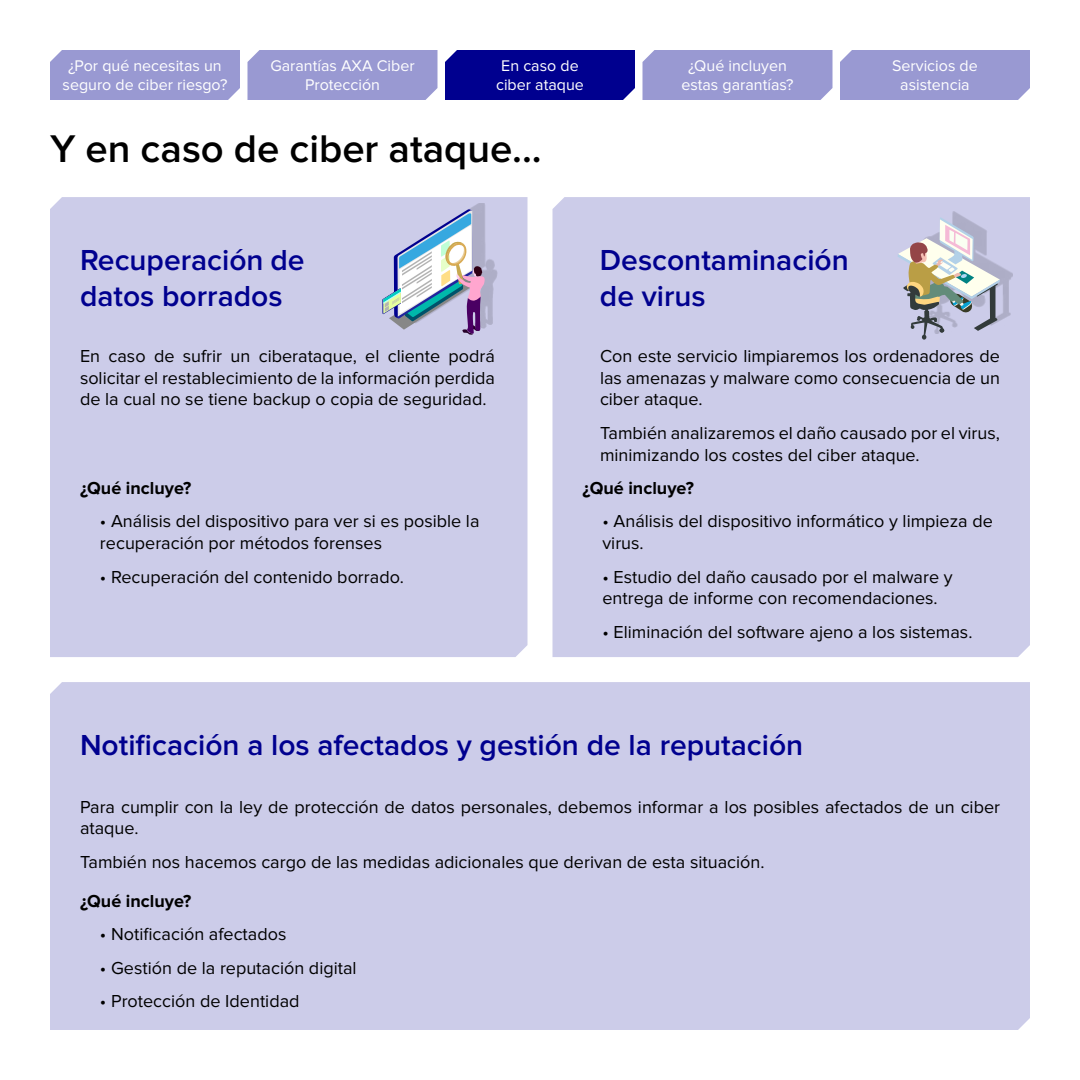
<style>
.page{position:relative;width:1080px;height:1080px;background:#fff}
.page>*{position:absolute;margin:0;border:0;box-sizing:border-box;transform-origin:0 0}
.t1{font:600 40px "Proxima Nova";color:#000}
.t2{font:600 30px/36px "Proxima Nova";color:#00008f}
.t3{font:18px/21.6px "Proxima Nova";color:#000}
.t4{font:700 18px "Proxima Nova";color:#000}
.t5{font:16px/19.2px "Proxima Nova";color:#fff;text-align:center}
</style>
<div class="page">
<div style="left:50px;top:682px;width:980px;height:348px;background:#cccce9"></div>
<div style="left:50px;top:197px;width:478px;height:460px;background:#cccce9"></div>
<div style="left:552px;top:197px;width:478px;height:460px;background:#cccce9"></div>
<div style="left:395px;top:203px;width:103px;height:126px;background:#000;opacity:.15"></div>
<svg style="left:382px;top:209px;width:103px;height:126px"></svg>
<div style="left:910px;top:211px;width:103px;height:123px;background:#000;opacity:.15"></div>
<svg style="left:898px;top:217px;width:102px;height:123px;background:#bcbcc4"></svg>
<div style="left:50px;top:50px;width:190px;height:50px;background:#9999d2"></div>
<div style="left:248px;top:50px;width:190px;height:50px;background:#9999d2"></div>
<div style="left:445px;top:50px;width:190px;height:50px;background:#00008f"></div>
<div style="left:642px;top:50px;width:190px;height:50px;background:#9999d2"></div>
<div style="left:840px;top:50px;width:190px;height:50px;background:#9999d2"></div>
<p class="t5" style="left:63px;top:57px;width:166px">¿Por qué necesitas un seguro de ciber riesgo?</p>
<p class="t5" style="left:270px;top:57px;width:146px">Garantías AXA Ciber<br>Protección</p>
<p class="t5" style="left:496px;top:57px;width:89px">En caso de ciber ataque</p>
<p class="t5" style="left:681px;top:57px;width:114px">¿Qué incluyen estas garantías?</p>
<p class="t5" style="left:892px;top:57px;width:87px">Servicios de asistencia</p>
<h1 class="t1" style="left:50px;top:130px;width:493px">Y en caso de ciber ataque...</h1>
<h2 class="t2" style="left:80px;top:243px;width:226px">Recuperación de datos borrados</h2>
<h2 class="t2" style="left:600px;top:243px;width:250px">Descontaminación de virus</h2>
<p class="t3" style="left:80px;top:346px;width:417px;text-align:justify">En caso de sufrir un ciberataque, el cliente podrá solicitar el restablecimiento de la información perdida de la cual no se tiene backup o copia de seguridad.</p>
<p class="t4" style="left:80px;top:480px;width:113px">¿Qué incluye?</p>
<p class="t3" style="left:100px;top:511px;width:381px">• Análisis del dispositivo para ver si es posible la recuperación por métodos forenses</p>
<p class="t3" style="left:100px;top:567px;width:306px">• Recuperación del contenido borrado.</p>
<p class="t3" style="left:600px;top:346px;width:402px;text-align:justify">Con este servicio limpiaremos los ordenadores de las amenazas y malware como consecuencia de un ciber ataque.</p>
<p class="t3" style="left:600px;top:423px;width:402px">También analizaremos el daño causado por el virus, minimizando los costes del ciber ataque.</p>
<p class="t4" style="left:583px;top:480px;width:113px">¿Qué incluye?</p>
<p class="t3" style="left:603px;top:511px;width:392px">• Análisis del dispositivo informático y limpieza de virus.</p>
<p class="t3" style="left:603px;top:567px;width:352px">• Estudio del daño causado por el malware y entrega de informe con recomendaciones.</p>
<p class="t3" style="left:603px;top:622px;width:371px">• Eliminación del software ajeno a los sistemas.</p>
<h2 class="t2" style="left:80px;top:728px;width:725px">Notificación a los afectados y gestión de la reputación</h2>
<p class="t3" style="left:80px;top:797px;width:922px">Para cumplir con la ley de protección de datos personales, debemos informar a los posibles afectados de un ciber ataque.</p>
<p class="t3" style="left:80px;top:852px;width:686px">También nos hacemos cargo de las medidas adicionales que derivan de esta situación.</p>
<p class="t4" style="left:80px;top:892px;width:113px">¿Qué incluye?</p>
<p class="t3" style="left:100px;top:924px;width:188px">• Notificación afectados</p>
<p class="t3" style="left:100px;top:958px;width:258px">• Gestión de la reputación digital</p>
<p class="t3" style="left:100px;top:991px;width:201px">• Protección de Identidad</p>
</div>
